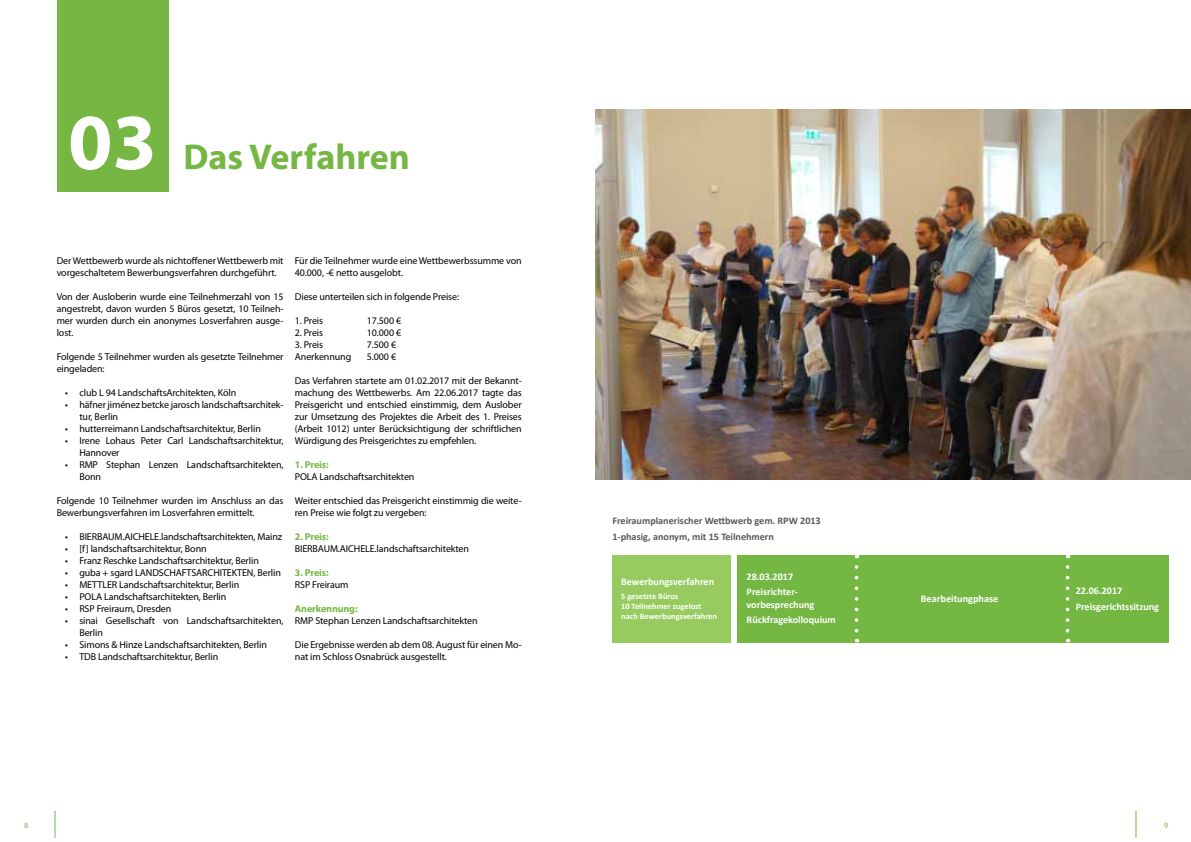
<style>
.page{position:relative;width:1191px;height:842px;background:#fff}
.page>*{position:absolute;margin:0;border:0;box-sizing:border-box;transform-origin:0 0}
.t1{font:700 80px "Myriad Pro";color:#fff}
.t2{font:700 36px "Myriad Pro";color:#76b744}
.t3{font:700 10.2px "Calibri";color:#fff}
.t4{font:700 10.1px/15.8px "Calibri";color:#fff}
.t5{font:700 10.1px/15.7px "Calibri";color:#58595b}
.t6{font:10px/12px "Myriad Pro";letter-spacing:-.01em;color:#000}
.t7{font:700 10px "Myriad Pro";letter-spacing:-.01em;color:#76b744}
.t8{font:700 8.4px/10.1px "Calibri";color:#fff}
.t9{font:8px "Myriad Pro";color:#74b743}
</style>
<div class="page">
<svg style="left:55px;top:811px;width:1px;height:27px"></svg>
<svg style="left:1135px;top:811px;width:1px;height:27px"></svg>
<div style="left:57px;top:0;width:112px;height:191px;background:#76b744"></div>
<img style="left:595px;top:109px;width:596px;height:370px">
<div style="left:737px;top:555px;width:431px;height:87px;background:#74b743"></div>
<div style="left:612px;top:555px;width:118px;height:87px;background:#97cb5f"></div>
<svg style="left:854px;top:567px;width:4px;height:75px"></svg>
<svg style="left:1065px;top:567px;width:4px;height:75px"></svg>
<h1 class="t1" style="left:68px;top:90px;width:90px">03</h1>
<h2 class="t2" style="left:183px;top:134px;width:228px">Das Verfahren</h2>
<p class="t6" style="left:57px;top:254px;width:228px">Der Wettbewerb wurde als nichtoffener Wettbewerb mit vorgeschaltetem Bewerbungsverfahren durchgeführt.</p>
<p class="t6" style="left:57px;top:290px;width:228px;text-align:justify">Von der Ausloberin wurde eine Teilnehmerzahl von 15 angestrebt, davon wurden 5 Büros gesetzt, 10 Teilneh&shy;mer wurden durch ein anonymes Losverfahren ausge&shy;lost.</p>
<p class="t6" style="left:57px;top:350px;width:228px">Folgende 5 Teilnehmer wurden als gesetzte Teilnehmer eingeladen:</p>
<p class="t6" style="left:65px;top:386px;width:173px">• club L 94 LandschaftsArchitekten, Köln</p>
<p class="t6" style="left:79px;top:398px;width:206px;text-indent:-14px">• häfner jiménez betcke jarosch landschaftsarchitek&shy;tur, Berlin</p>
<p class="t6" style="left:65px;top:422px;width:197px">• hutterreimann Landschaftsarchitektur, Berlin</p>
<p class="t6" style="left:79px;top:434px;width:206px;text-indent:-14px">• Irene Lohaus Peter Carl Landschaftsarchitektur,<br>Hannover</p>
<p class="t6" style="left:79px;top:458px;width:206px;text-indent:-14px">• RMP Stephan Lenzen Landschaftsarchitekten,<br>Bonn</p>
<p class="t6" style="left:57px;top:494px;width:228px">Folgende 10 Teilnehmer wurden im Anschluss an das<br>Bewerbungsverfahren im Losverfahren ermittelt.</p>
<p class="t6" style="left:65px;top:530px;width:218px">• BIERBAUM.AICHELE.landschaftsarchitekten, Mainz</p>
<p class="t6" style="left:65px;top:542px;width:143px">• [f] landschaftsarchitektur, Bonn</p>
<p class="t6" style="left:65px;top:554px;width:195px">• Franz Reschke Landschaftsarchitektur, Berlin</p>
<p class="t6" style="left:65px;top:566px;width:217px">• guba + sgard LANDSCHAFTSARCHITEKTEN, Berlin</p>
<p class="t6" style="left:65px;top:578px;width:175px">• METTLER Landschaftsarchitektur, Berlin</p>
<p class="t6" style="left:65px;top:590px;width:163px">• POLA Landschaftsarchitekten, Berlin</p>
<p class="t6" style="left:65px;top:602px;width:108px">• RSP Freiraum, Dresden</p>
<p class="t6" style="left:79px;top:614px;width:206px;text-indent:-14px">• sinai Gesellschaft von Landschaftsarchitekten,<br>Berlin</p>
<p class="t6" style="left:65px;top:638px;width:203px">• Simons &amp; Hinze Landschaftsarchitekten, Berlin</p>
<p class="t6" style="left:65px;top:650px;width:154px">• TDB Landschaftsarchitektur, Berlin</p>
<p class="t6" style="left:295px;top:254px;width:228px">Für die Teilnehmer wurde eine Wettbewerbssumme von<br>40.000, -€ netto ausgelobt.</p>
<p class="t6" style="left:295px;top:290px;width:166px">Diese unterteilen sich in folgende Preise:</p>
<p class="t6" style="left:295px;top:314px;width:30px">1. Preis</p>
<p class="t6" style="left:367px;top:314px;width:36px">17.500 €</p>
<p class="t6" style="left:295px;top:326px;width:30px">2. Preis</p>
<p class="t6" style="left:367px;top:326px;width:36px">10.000 €</p>
<p class="t6" style="left:295px;top:338px;width:30px">3. Preis</p>
<p class="t6" style="left:367px;top:338px;width:31px">7.500 €</p>
<p class="t6" style="left:295px;top:350px;width:58px">Anerkennung</p>
<p class="t6" style="left:367px;top:350px;width:31px">5.000 €</p>
<p class="t6" style="left:295px;top:374px;width:228px;text-align:justify">Das Verfahren startete am 01.02.2017 mit der Bekannt&shy;machung des Wettbewerbs. Am 22.06.2017 tagte das Preisgericht und entschied einstimmig, dem Auslober zur Umsetzung des Projektes die Arbeit des 1. Preises (Arbeit 1012) unter Berücksichtigung der schriftlichen Würdigung des Preisgerichtes zu empfehlen.</p>
<p class="t7" style="left:295px;top:458px;width:35px">1. Preis:</p>
<p class="t6" style="left:295px;top:470px;width:121px">POLA Landschaftsarchitekten</p>
<p class="t6" style="left:295px;top:494px;width:228px">Weiter entschied das Preisgericht einstimmig die weite&shy;ren Preise wie folgt zu vergeben:</p>
<p class="t7" style="left:295px;top:530px;width:35px">2. Preis:</p>
<p class="t6" style="left:295px;top:542px;width:176px">BIERBAUM.AICHELE.landschaftsarchitekten</p>
<p class="t7" style="left:295px;top:566px;width:35px">3. Preis:</p>
<p class="t6" style="left:295px;top:578px;width:55px">RSP Freiraum</p>
<p class="t7" style="left:295px;top:602px;width:64px">Anerkennung:</p>
<p class="t6" style="left:295px;top:614px;width:184px">RMP Stephan Lenzen Landschaftsarchitekten</p>
<p class="t6" style="left:295px;top:638px;width:228px">Die Ergebnisse werden ab dem 08. August für einen Mo&shy;nat im Schloss Osnabrück ausgestellt.</p>
<p class="t5" style="left:612px;top:513px;width:210px">Freiraumplanerischer Wettbwerb gem. RPW 2013<br>1-phasig, anonym, mit 15 Teilnehmern</p>
<p class="t4" style="left:746px;top:568px;width:53px">28.03.2017<br>Preisrichter-</p>
<p class="t4" style="left:746px;top:596px;width:91px">vorbesprechung<br>Rückfragekolloquium</p>
<p class="t4" style="left:621px;top:574px;width:94px">Bewerbungsverfahren</p>
<p class="t8" style="left:621px;top:591px;width:97px">5 gesetzte Büros<br>10 Teilnehmer zugelost nach Bewerbungsverfahren</p>
<p class="t3" style="left:921px;top:591px;width:79px">Bearbeitungphase</p>
<p class="t4" style="left:1075px;top:582px;width:85px">22.06.2017<br>Preisgerichtssitzung</p>
<p class="t9" style="left:24px;top:820px;width:6px">8</p>
<p class="t9" style="left:1164px;top:820px;width:6px">9</p>
</div>
